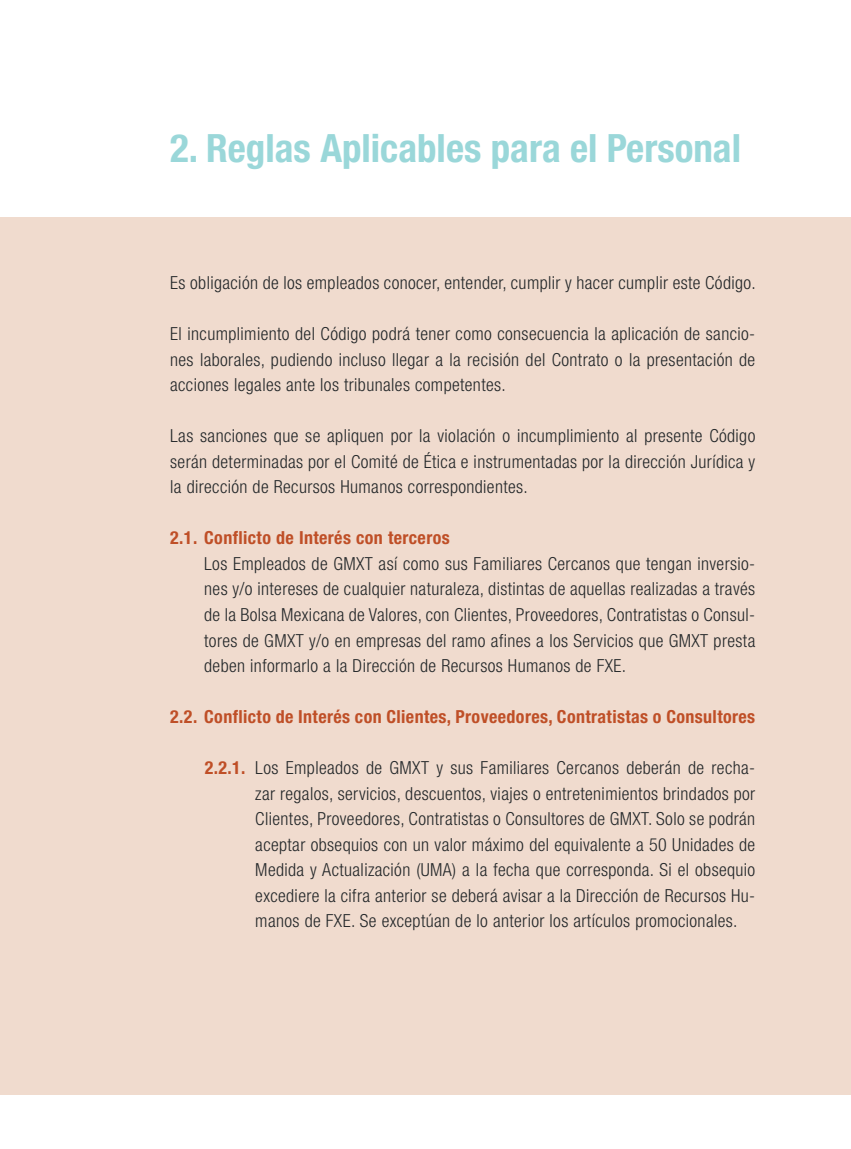
<style>
.page{position:relative;width:851px;height:1149px;background:#fff}
.page>*{position:absolute;margin:0;border:0;box-sizing:border-box;transform-origin:0 0}
.t1{font:700 condensed 39px "Helvetica Neue LT Std";color:#9ad7d9}
.t2{font:300 condensed 18px/25.5px "Helvetica Neue LT Std";letter-spacing:.02em;color:#24282a;text-align:justify}
.t3{font:700 condensed 18px "Helvetica Neue LT Std";letter-spacing:.02em;color:#bf4f27}
.s1{font-weight:700;color:#bf4f27}
</style>
<div class="page">
<div style="left:0;top:217px;width:850px;height:877px;background:#f0dbce"></div>
<h1 class="t1" style="left:170px;top:124px;width:572px">2. Reglas Aplicables para el Personal</h1>
<p class="t2" style="left:170px;top:270px;width:587px">Es obligación de los empleados conocer, entender, cumplir y hacer cumplir este Código.</p>
<p class="t2" style="left:170px;top:321px;width:586px">El incumplimiento del Código podrá tener como consecuencia la aplicación de sancio&shy;nes laborales, pudiendo incluso llegar a la recisión del Contrato o la presentación de acciones legales ante los tribunales competentes.</p>
<p class="t2" style="left:170px;top:423px;width:586px">Las sanciones que se apliquen por la violación o incumplimiento al presente Código serán determinadas por el Comité de Ética e instrumentadas por la dirección Jurídica y la dirección de Recursos Humanos correspondientes.</p>
<p class="t3" style="left:170px;top:527px;width:281px">2.1. Conflicto de Interés con terceros</p>
<p class="t2" style="left:204px;top:550px;width:552px">Los Empleados de GMXT así como sus Familiares Cercanos que tengan inversio&shy;nes y/o intereses de cualquier naturaleza, distintas de aquellas realizadas a través de la Bolsa Mexicana de Valores, con Clientes, Proveedores, Contratistas o Consul&shy;tores de GMXT y/o en empresas del ramo afines a los Servicios que GMXT presta deben informarlo a la Dirección de Recursos Humanos de FXE.</p>
<p class="t3" style="left:170px;top:705px;width:586px">2.2. Conflicto de Interés con Clientes, Proveedores, Contratistas o Consultores</p>
<p class="t2" style="left:255px;top:754px;width:501px;text-indent:-51px"><span class="s1">2.2.1.</span> Los Empleados de GMXT y sus Familiares Cercanos deberán de recha&shy;zar regalos, servicios, descuentos, viajes o entretenimientos brindados por Clientes, Proveedores, Contratistas o Consultores de GMXT. Solo se podrán aceptar obsequios con un valor máximo del equivalente a 50 Unidades de Medida y Actualización (UMA) a la fecha que corresponda. Si el obsequio excediere la cifra anterior se deberá avisar a la Dirección de Recursos Hu&shy;manos de FXE. Se exceptúan de lo anterior los artículos promocionales.</p>
</div>
